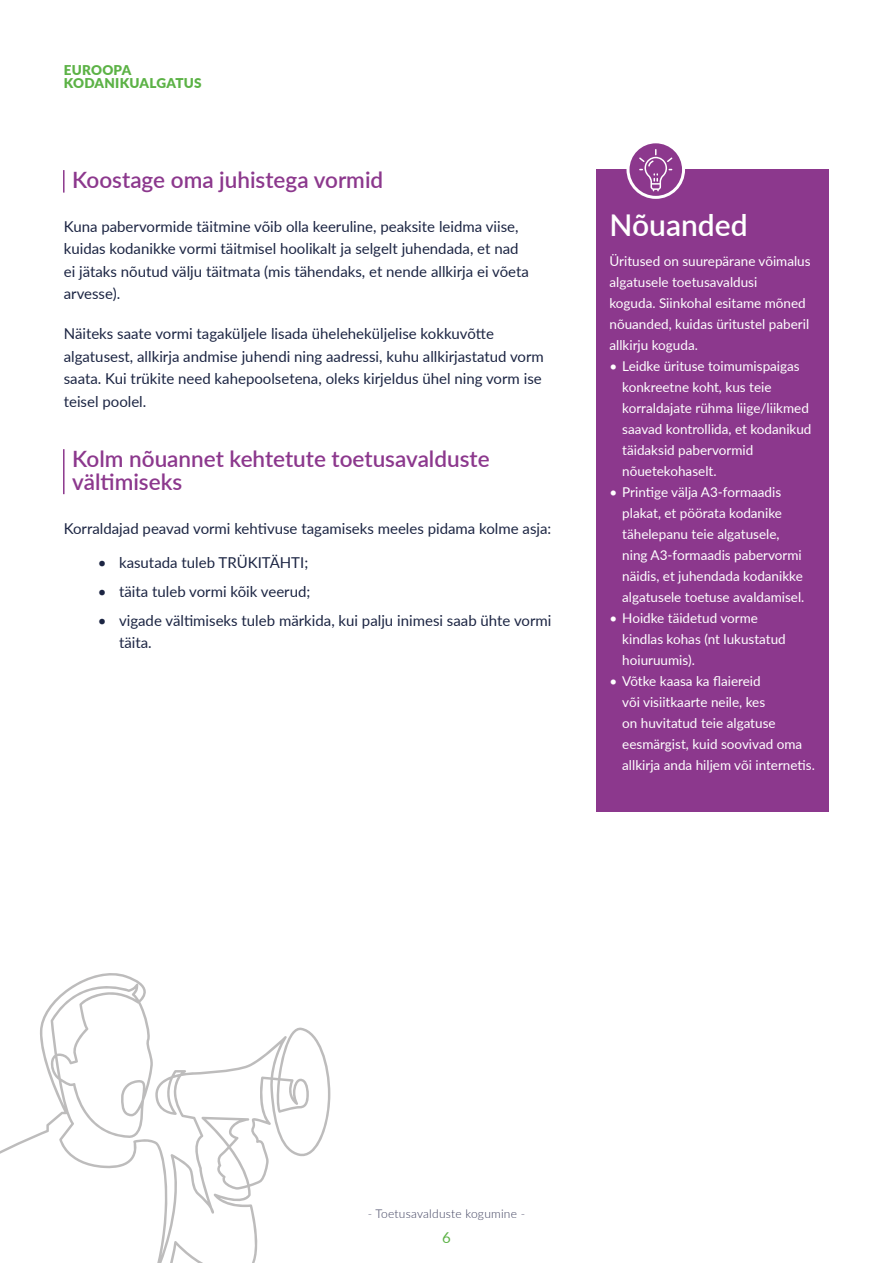
<style>
.page{position:relative;width:893px;height:1263px;background:#fff}
.page>*{position:absolute;margin:0;border:0;box-sizing:border-box;transform-origin:0 0}
.t1{font:600 30px "Lato";color:#fff}
.t2{font:600 22.5px/22.5px "Lato";color:#8c388d}
.t3{font:15px/22.5px "Lato";color:#1c2543}
.t4{font:15px "Lato";color:#5cb246}
.t5{font:13.5px/21px "Lato";color:#fff}
.t6{font:900 13.5px/13.5px "Lato";letter-spacing:.02em;color:#5cb246}
.t7{font:300 12px "Lato";letter-spacing:.02em;color:#3c3e5c}
</style>
<div class="page">
<hr style="left:63px;top:170px;width:2px;height:23px;background:#8c388d">
<hr style="left:63px;top:449px;width:2px;height:45px;background:#8c388d">
<div style="left:597px;top:170px;width:232px;height:642px;background:#8c388d"></div>
<svg style="left:628px;top:142px;width:55px;height:55px"></svg>
<div style="left:626px;top:140px;width:59px;height:59px;border:3px solid #fff;border-radius:50%"></div>
<svg style="left:639px;top:149px;width:33px;height:42px"></svg>
<svg style="left:0;top:973px;width:331px;height:290px"></svg>
<p class="t6" style="left:64px;top:62px;width:139px">EUROOPA<br>KODANIKUALGATUS</p>
<h2 class="t2" style="left:72px;top:168px;width:312px">Koostage oma juhistega vormid</h2>
<p class="t3" style="left:64px;top:215px;width:467px">Kuna pabervormide täitmine võib olla keeruline, peaksite leidma viise, kuidas kodanikke vormi täitmisel hoolikalt ja selgelt juhendada, et nad ei jätaks nõutud välju täitmata (mis tähendaks, et nende allkirja ei võeta arvesse).</p>
<p class="t3" style="left:64px;top:322px;width:482px">Näiteks saate vormi tagaküljele lisada üheleheküljelise kokkuvõtte algatusest, allkirja andmise juhendi ning aadressi, kuhu allkirjastatud vorm saata. Kui trükite need kahepoolsetena, oleks kirjeldus ühel ning vorm ise teisel poolel.</p>
<h2 class="t2" style="left:72px;top:447px;width:419px">Kolm nõuannet kehtetute toetusavalduste vältimiseks</h2>
<p class="t3" style="left:64px;top:516px;width:489px">Korraldajad peavad vormi kehtivuse tagamiseks meeles pidama kolme asja:</p>
<p class="t3" style="left:98px;top:550px;width:212px">• kasutada tuleb TRÜKITÄHTI;</p>
<p class="t3" style="left:98px;top:579px;width:214px">• täita tuleb vormi kõik veerud;</p>
<p class="t3" style="left:119px;top:608px;width:434px;text-indent:-21px">• vigade vältimiseks tuleb märkida, kui palju inimesi saab ühte vormi täita.</p>
<h1 class="t1" style="left:609px;top:204px;width:140px">Nõuanded</h1>
<p class="t5" style="left:609px;top:250px;width:203px">Üritused on suurepärane võimalus algatusele toetusavaldusi<br>koguda. Siinkohal esitame mõned nõuanded, kuidas üritustel paberil allkirju koguda.</p>
<p class="t5" style="left:622px;top:355px;width:191px;text-indent:-13px">• Leidke ürituse toimumispaigas konkreetne koht, kus teie korraldajate rühma liige/liikmed saavad kontrollida, et kodanikud täidaksid pabervormid nõuetekohaselt.</p>
<p class="t5" style="left:622px;top:481px;width:184px;text-indent:-13px">• Printige välja A3-formaadis plakat, et pöörata kodanike tähelepanu teie algatusele, ning A3-formaadis pabervormi näidis, et juhendada kodanikke algatusele toetuse avaldamisel.</p>
<p class="t5" style="left:622px;top:607px;width:165px;text-indent:-13px">• Hoidke täidetud vorme kindlas kohas (nt lukustatud hoiuruumis).</p>
<p class="t5" style="left:622px;top:670px;width:194px;text-indent:-13px">• Võtke kaasa ka flaiereid<br>või visiitkaarte neile, kes<br>on huvitatud teie algatuse eesmärgist, kuid soovivad oma allkirja anda hiljem või internetis.</p>
<p class="t7" style="left:368px;top:1206px;width:159px">- Toetusavalduste kogumine -</p>
<p class="t4" style="left:442px;top:1227px;width:10px">6</p>
</div>
